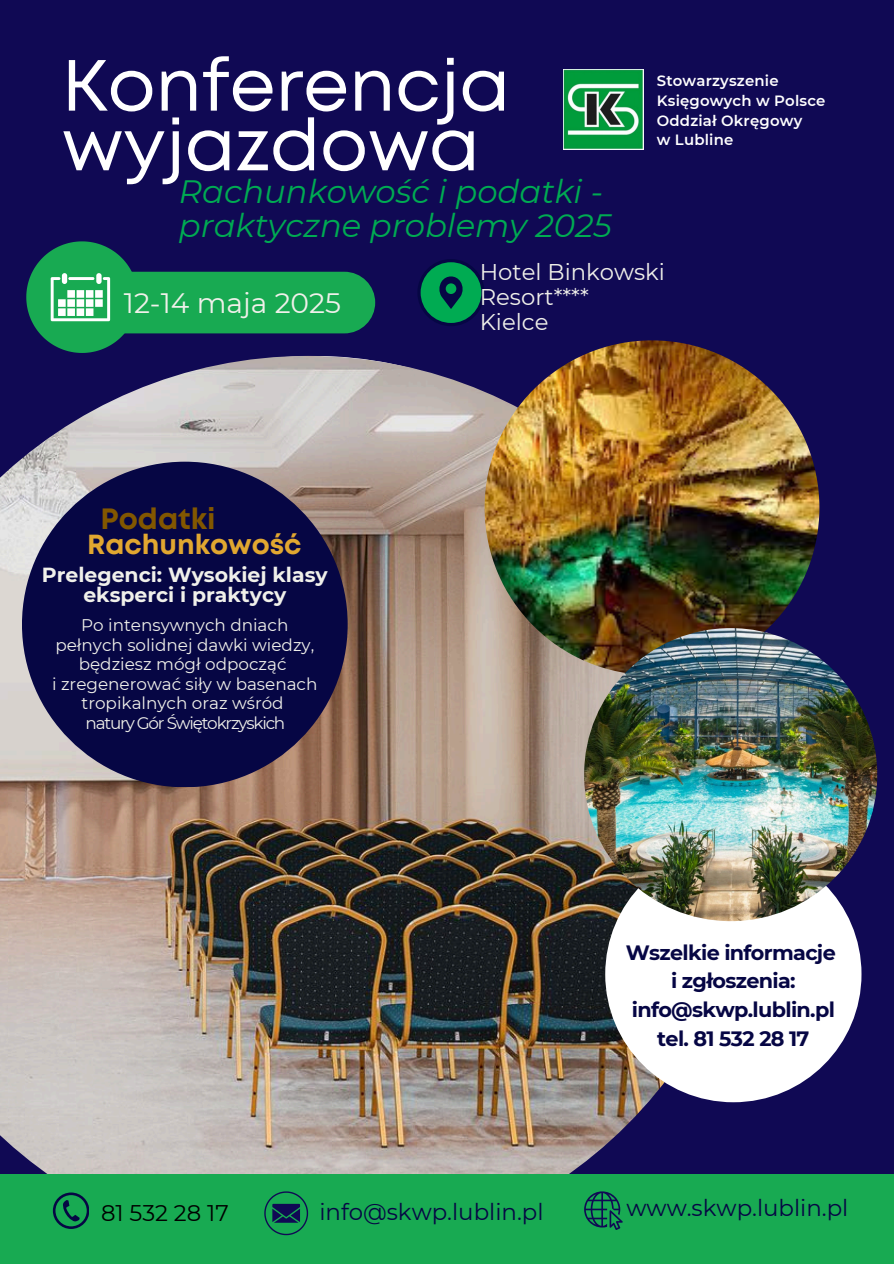
<style>
.page{position:relative;width:894px;height:1264px;background:#fff}
.page>*{position:absolute;margin:0;border:0;box-sizing:border-box;transform-origin:0 0}
.t1{font:72.15px/59.7px "Mont";color:#fff}
.t2{font:italic 32.25px/33.6px "Montserrat";color:#00ab52}
.t3{font:700 29.4px "Mont";color:#825700}
.t4{font:28.05px "Montserrat";color:#f0f0ea}
.t5{font:700 27.6px "Mont";color:#e1a730}
.t6{font:22.8px "Montserrat";color:#060644}
.t7{font:22.8px/24.9px "Montserrat";color:#f0f0ea}
.t8{font:22.65px "Montserrat";color:#000}
.t9{font:700 20.7px/28.8px "Montserrat";letter-spacing:-.03em;color:#060644;text-align:center}
.t10{font:700 20.4px/20.1px "Montserrat";color:#f0f0ea;text-align:center}
.t11{font:16.8px/19.5px "Montserrat";color:#f0f0ea;text-align:center}
.t12{font:16.8px "Montserrat";letter-spacing:-.07em;color:#f0f0ea}
.t13{font:600 14.85px/19.6px "Montserrat";letter-spacing:.015em;color:#fff}
</style>
<div class="page">
<div style="left:0;top:0;width:893px;height:1263px;background:#100954"></div>
<img style="left:0;top:356px;width:758px;height:818px">
<img style="left:484px;top:340px;width:334px;height:335px;border-radius:50%">
<div style="left:605px;top:846px;width:256px;height:256px;background:#fff;border-radius:50%"></div>
<img style="left:584px;top:628px;width:293px;height:293px;border-radius:50%">
<div style="left:22px;top:461px;width:325px;height:326px;background:#060644;border-radius:50%"></div>
<div style="left:0;top:1174px;width:893px;height:89px;background:#18aa52"></div>
<svg style="left:53px;top:1192px;width:36px;height:36px"></svg>
<svg style="left:418px;top:259px;width:66px;height:67px"></svg>
<img style="left:563px;top:70px;width:80px;height:79px">
<svg style="left:264px;top:1191px;width:44px;height:44px"></svg>
<svg style="left:584px;top:1191px;width:38px;height:38px"></svg>
<svg style="left:26px;top:241px;width:349px;height:112px"></svg>
<p class="t1" style="left:62px;top:61px;width:449px">Konferencja wyjazdowa</p>
<h4 class="t2" style="left:179px;top:175px;width:434px">Rachunkowość i podatki - praktyczne problemy 2025</h4>
<h2 class="t13" style="left:656px;top:71px;width:170px">Stowarzyszenie<br>Księgowych w Polsce<br>Oddział Okręgowy<br>w Lubline</h2>
<p class="t4" style="left:124px;top:286px;width:218px">12-14 maja 2025</p>
<p class="t3" style="left:100px;top:507px;width:117px">Podatki</p>
<h5 class="t5" style="left:87px;top:534px;width:216px">Rachunkowość</h5>
<p class="t10" style="left:42px;top:564px;width:287px">Prelegenci: Wysokiej klasy eksperci i praktycy</p>
<p class="t11" style="left:55px;top:615px;width:260px">Po intensywnych dniach pełnych solidnej dawki wiedzy, będziesz mógł odpocząć</p>
<p class="t11" style="left:52px;top:674px;width:267px">i zregenerować siły w basenach tropikalnych oraz wśród</p>
<p class="t12" style="left:85px;top:712px;width:201px">natury Gór Świętokrzyskich</p>
<p class="t7" style="left:479px;top:259px;width:187px">Hotel Binkowski<br>Resort****</p>
<p class="t7" style="left:479px;top:309px;width:70px">Kielce</p>
<p class="t9" style="left:625px;top:937px;width:211px">Wszelkie informacje i zgłoszenia: info@skwp.lublin.pl tel. 81 532 28 17</p>
<p class="t8" style="left:101px;top:1198px;width:129px">81 532 28 17</p>
<p class="t6" style="left:319px;top:1197px;width:225px">info@skwp.lublin.pl</p>
<p class="t6" style="left:626px;top:1194px;width:223px">www.skwp.lublin.pl</p>
</div>
